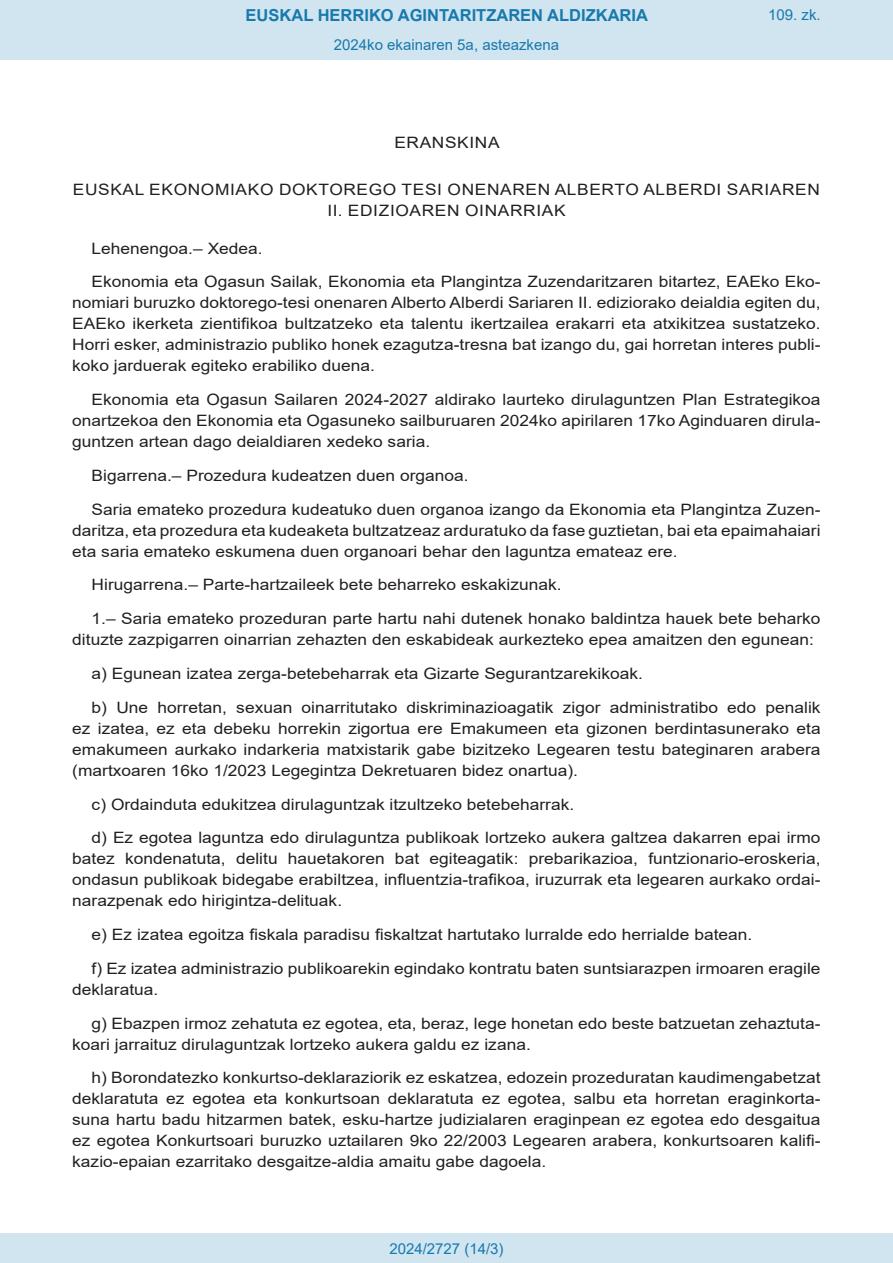
<style>
.page{position:relative;width:893px;height:1263px;background:#fff}
.page>*{position:absolute;margin:0;border:0;box-sizing:border-box;transform-origin:0 0}
.t1{font:700 16.5px "Arial";color:#1879ad}
.BOPVDetalle{font:15.6px/21px "Arial";color:#231f20;text-align:justify;scale:1.11 1}
.BOPVClave{font:15.6px/21px "Arial";letter-spacing:.035em;color:#231f20;text-align:center;scale:1.11 1}
.Paginacion_Centro{font:15px "Arial";color:#1879ad}
</style>
<div class="page">
<div style="left:0;top:0;width:893px;height:60px;background:#d0e5f0"></div>
<div style="left:0;top:1233px;width:893px;height:30px;background:#d0e5f0"></div>
<p class="t1" style="left:246px;top:3px;width:404px">EUSKAL HERRIKO AGINTARITZAREN ALDIZKARIA</p>
<p class="Paginacion_Centro" style="left:334px;top:35px;width:227px">2024ko ekainaren 5a, asteazkena</p>
<p class="Paginacion_Centro" style="left:768px;top:5px;width:54px">109. zk.</p>
<p class="BOPVClave" style="left:394px;top:132px;width:96px">ERANSKINA</p>
<p class="BOPVClave" style="left:73px;top:179px;width:674px">EUSKAL EKONOMIAKO DOKTOREGO TESI ONENAREN ALBERTO ALBERDI SARIAREN<br>II. EDIZIOAREN OINARRIAK</p>
<p class="BOPVDetalle" style="left:92px;top:238px;width:156px">Lehenengoa.– Xedea.</p>
<p class="BOPVDetalle" style="left:72px;top:271px;width:676px;text-indent:19px">Ekonomia eta Ogasun Sailak, Ekonomia eta Plangintza Zuzendaritzaren bitartez, EAEko Eko&shy;nomiari buruzko doktorego-tesi onenaren Alberto Alberdi Sariaren II. ediziorako deialdia egiten du, EAEko ikerketa zientifikoa bultzatzeko eta talentu ikertzailea erakarri eta atxikitzea sustatzeko.<br>Horri esker, administrazio publiko honek ezagutza-tresna bat izango du, gai horretan interes publi&shy;koko jarduerak egiteko erabiliko duena.</p>
<p class="BOPVDetalle" style="left:72px;top:389px;width:676px;text-indent:19px">Ekonomia eta Ogasun Sailaren 2024-2027 aldirako laurteko dirulaguntzen Plan Estrategikoa onartzekoa den Ekonomia eta Ogasuneko sailburuaren 2024ko apirilaren 17ko Aginduaren dirula&shy;guntzen artean dago deialdiaren xedeko saria.</p>
<p class="BOPVDetalle" style="left:92px;top:465px;width:341px">Bigarrena.– Prozedura kudeatzen duen organoa.</p>
<p class="BOPVDetalle" style="left:72px;top:499px;width:676px;text-indent:19px">Saria emateko prozedura kudeatuko duen organoa izango da Ekonomia eta Plangintza Zuzen&shy;daritza, eta prozedura eta kudeaketa bultzatzeaz arduratuko da fase guztietan, bai eta epaimahaiari eta saria emateko eskumena duen organoari behar den laguntza emateaz ere.</p>
<p class="BOPVDetalle" style="left:92px;top:574px;width:425px">Hirugarrena.– Parte-hartzaileek bete beharreko eskakizunak.</p>
<p class="BOPVDetalle" style="left:72px;top:608px;width:676px;text-indent:19px">1.– Saria emateko prozeduran parte hartu nahi dutenek honako baldintza hauek bete beharko dituzte zazpigarren oinarrian zehazten den eskabideak aurkezteko epea amaitzen den egunean:</p>
<p class="BOPVDetalle" style="left:92px;top:663px;width:498px">a) Egunean izatea zerga-betebeharrak eta Gizarte Segurantzarekikoak.</p>
<p class="BOPVDetalle" style="left:72px;top:697px;width:676px;text-indent:19px">b) Une horretan, sexuan oinarritutako diskriminazioagatik zigor administratibo edo penalik ez izatea, ez eta debeku horrekin zigortua ere Emakumeen eta gizonen berdintasunerako eta emakumeen aurkako indarkeria matxistarik gabe bizitzeko Legearen testu bateginaren arabera (martxoaren 16ko 1/2023 Legegintza Dekretuaren bidez onartua).</p>
<p class="BOPVDetalle" style="left:92px;top:793px;width:436px">c) Ordainduta edukitzea dirulaguntzak itzultzeko betebeharrak.</p>
<p class="BOPVDetalle" style="left:72px;top:827px;width:676px;text-indent:19px">d) Ez egotea laguntza edo dirulaguntza publikoak lortzeko aukera galtzea dakarren epai irmo batez kondenatuta, delitu hauetakoren bat egiteagatik: prebarikazioa, funtzionario-eroskeria, ondasun publikoak bidegabe erabiltzea, influentzia-trafikoa, iruzurrak eta legearen aurkako ordai&shy;narazpenak edo hirigintza-delituak.</p>
<p class="BOPVDetalle" style="left:92px;top:924px;width:597px">e) Ez izatea egoitza fiskala paradisu fiskaltzat hartutako lurralde edo herrialde batean.</p>
<p class="BOPVDetalle" style="left:72px;top:958px;width:676px;text-indent:19px">f) Ez izatea administrazio publikoarekin egindako kontratu baten suntsiarazpen irmoaren eragile deklaratua.</p>
<p class="BOPVDetalle" style="left:72px;top:1012px;width:676px;text-indent:19px">g) Ebazpen irmoz zehatuta ez egotea, eta, beraz, lege honetan edo beste batzuetan zehaztuta&shy;koari jarraituz dirulaguntzak lortzeko aukera galdu ez izana.</p>
<p class="BOPVDetalle" style="left:72px;top:1067px;width:676px;text-indent:19px">h) Borondatezko konkurtso-deklaraziorik ez eskatzea, edozein prozeduratan kaudimengabetzat deklaratuta ez egotea eta konkurtsoan deklaratuta ez egotea, salbu eta horretan eraginkorta&shy;suna hartu badu hitzarmen batek, esku-hartze judizialaren eraginpean ez egotea edo desgaitua ez egotea Konkurtsoari buruzko uztailaren 9ko 22/2003 Legearen arabera, konkurtsoaren kalifi&shy;kazio-epaian ezarritako desgaitze-aldia amaitu gabe dagoela.</p>
<p class="Paginacion_Centro" style="left:389px;top:1238px;width:116px">2024/2727 (14/3)</p>
</div>
